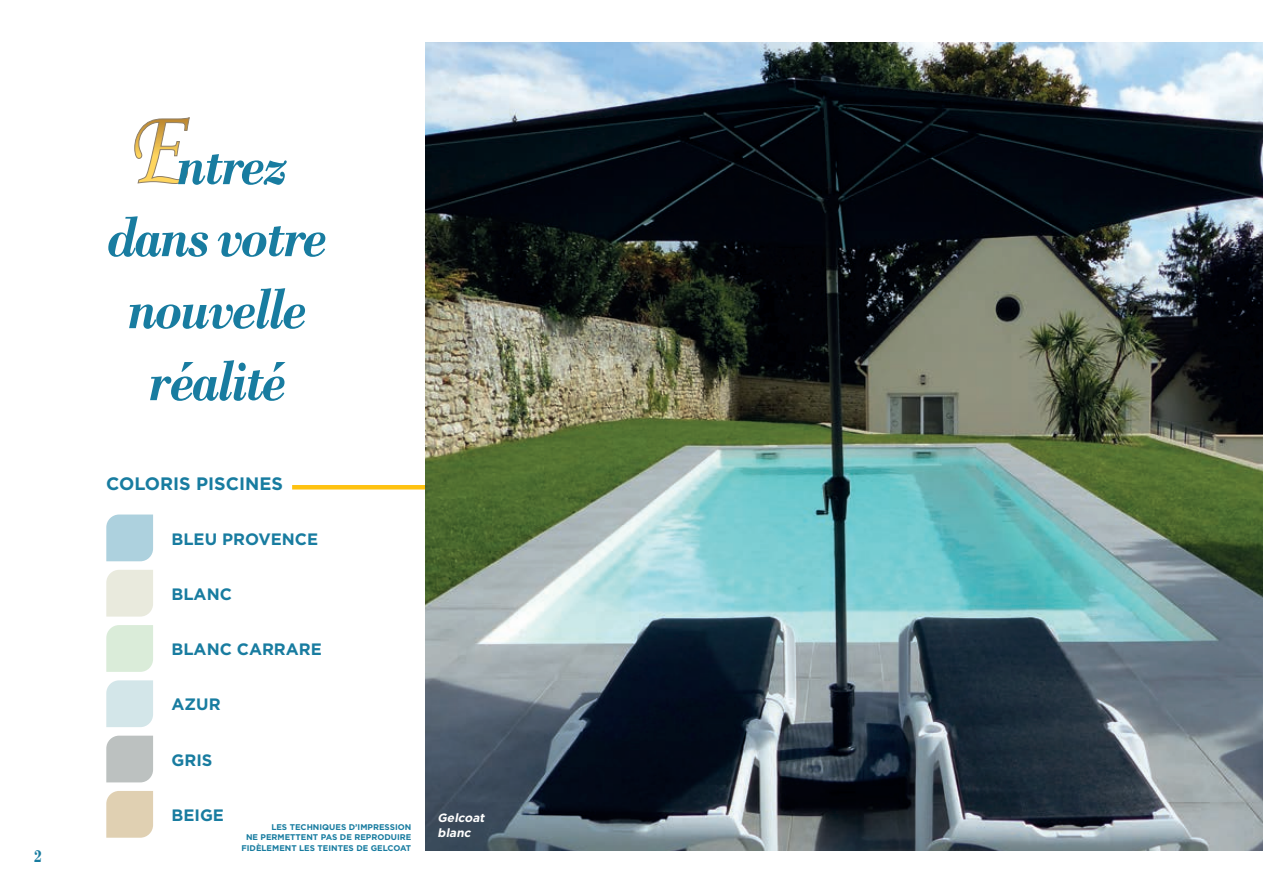
<style>
.page{position:relative;width:1263px;height:893px;background:#fff}
.page>*{position:absolute;margin:0;border:0;box-sizing:border-box;transform-origin:0 0}
.t1{font:italic 700 60px "Bodoni";letter-spacing:-.05em;color:#187ca0;scale:.85 1}
.t2{font:700 18px "Gotham";color:#187ca0}
.t3{font:700 18px "Bodoni";color:#187ca0;scale:.85 1}
.t4{font:700 16.5px "Gotham";color:#187ca0}
.t5{font:italic 700 12px "Gotham";color:#fff}
.t6{font:700 8.25px "Gotham";color:#187ca0}
</style>
<div class="page">
<svg style="left:134px;top:117px;width:56px;height:67px"></svg>
<hr style="left:292px;top:485px;width:181px;height:4px;background:#fec210">
<svg style="left:106px;top:514px;width:47px;height:47px;background:#b0d3df"></svg>
<div style="left:106px;top:570px;width:47px;height:47px;background:#e9eadd"></div>
<div style="left:106px;top:625px;width:47px;height:47px;background:#daecd9"></div>
<svg style="left:106px;top:680px;width:47px;height:47px;background:#d4e7e9"></svg>
<div style="left:106px;top:736px;width:47px;height:46px;background:#bcc1c0"></div>
<svg style="left:106px;top:791px;width:47px;height:47px;background:#e1d2b5"></svg>
<img style="left:425px;top:43px;width:838px;height:807px">
<h2 class="t3" style="left:34px;top:846px;width:10px">2</h2>
<p class="t1" style="left:176px;top:129px;width:133px">ntrez</p>
<p class="t1" style="left:107px;top:201px;width:261px">dans votre</p>
<p class="t1" style="left:127px;top:273px;width:213px">nouvelle</p>
<p class="t1" style="left:147px;top:345px;width:165px">réalité</p>
<p class="t2" style="left:106px;top:471px;width:178px">COLORIS PISCINES</p>
<p class="t4" style="left:171px;top:528px;width:148px">BLEU PROVENCE</p>
<p class="t4" style="left:171px;top:583px;width:62px">BLANC</p>
<p class="t4" style="left:171px;top:638px;width:152px">BLANC CARRARE</p>
<p class="t4" style="left:171px;top:694px;width:51px">AZUR</p>
<p class="t4" style="left:171px;top:749px;width:42px">GRIS</p>
<p class="t4" style="left:171px;top:804px;width:54px">BEIGE</p>
<p class="t5" style="left:438px;top:810px;width:51px">Gelcoat</p>
<p class="t5" style="left:438px;top:825px;width:37px">blanc</p>
<p class="t6" style="left:271px;top:821px;width:141px">LES TECHNIQUES D’IMPRESSION</p>
<p class="t6" style="left:246px;top:832px;width:167px">NE PERMETTENT PAS DE REPRODUIRE</p>
<p class="t6" style="left:241px;top:842px;width:171px">FIDÈLEMENT LES TEINTES DE GELCOAT</p>
</div>
